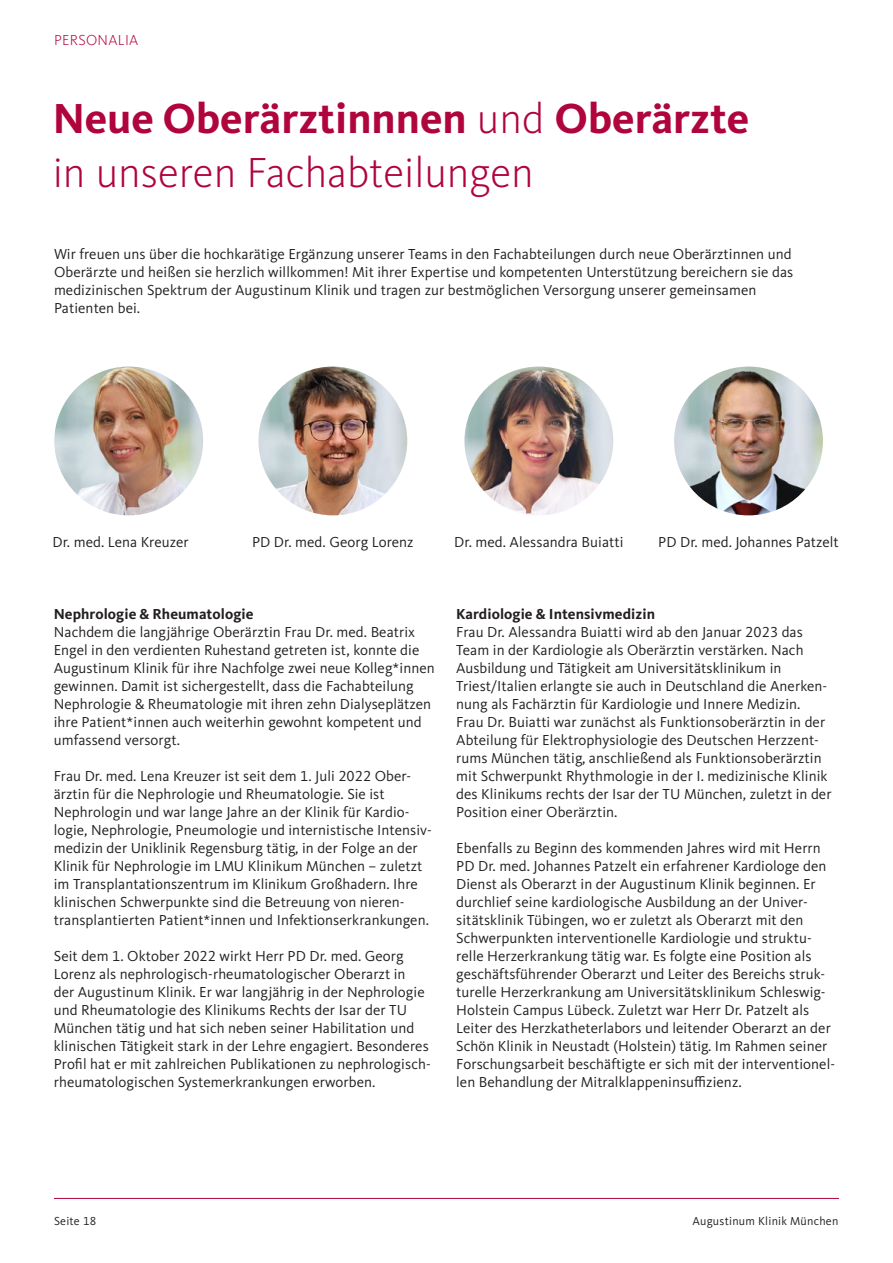
<style>
.page{position:relative;width:893px;height:1263px;background:#fff}
.page>*{position:absolute;margin:0;border:0;box-sizing:border-box;transform-origin:0 0}
.t1{font:700 43.5px/54px "Kievit Pro";color:#b0043d}
.t2{font:15px/18px "Kievit Pro";letter-spacing:.005em;color:#231f20}
.t3{font:700 15px "Kievit Pro";letter-spacing:.005em;color:#231f20}
.t4{font:300 15px "Kievit Pro";letter-spacing:.02em;color:#b0043d}
.t5{font:12px "Kievit Pro";letter-spacing:.02em;color:#231f20}
.s1{font-weight:300}
</style>
<div class="page">
<hr style="left:54px;top:1198px;width:785px;height:1px;background:#b0043d">
<img style="left:54px;top:367px;width:149px;height:148px;border-radius:74px">
<img style="left:258px;top:367px;width:149px;height:148px;border-radius:74px">
<img style="left:464px;top:367px;width:149px;height:148px;border-radius:74px">
<img style="left:674px;top:367px;width:149px;height:148px;border-radius:74px">
<p class="t4" style="left:54px;top:31px;width:86px">PERSONALIA</p>
<h1 class="t1" style="left:53px;top:91px;width:698px">Neue Oberärztinnnen <span class="s1">und</span> Oberärzte <span class="s1">in unseren Fachabteilungen</span></h1>
<p class="t2" style="left:54px;top:244px;width:741px">Wir freuen uns über die hochkarätige Ergänzung unserer Teams in den Fachabteilungen durch neue Oberärztinnen und Oberärzte und heißen sie herzlich willkommen! Mit ihrer Expertise und kompetenten Unterstützung bereichern sie das medizinischen Spektrum der Augustinum Klinik und tragen zur bestmöglichen Versorgung unserer gemeinsamen Patienten bei.</p>
<p class="t2" style="left:52px;top:532px;width:138px">Dr. med. Lena Kreuzer</p>
<p class="t2" style="left:252px;top:532px;width:163px">PD Dr. med. Georg Lorenz</p>
<p class="t2" style="left:454px;top:532px;width:171px">Dr. med. Alessandra Buiatti</p>
<p class="t2" style="left:658px;top:532px;width:182px">PD Dr. med. Johannes Patzelt</p>
<p class="t3" style="left:54px;top:605px;width:201px">Nephrologie &amp; Rheumatologie</p>
<p class="t2" style="left:54px;top:622px;width:382px">Nachdem die langjährige Oberärztin Frau Dr. med. Beatrix Engel in den verdienten Ruhestand getreten ist, konnte die Augustinum Klinik für ihre Nachfolge zwei neue Kolleg*innen gewinnen. Damit ist sichergestellt, dass die Fachabteilung Nephrologie &amp; Rheumatologie mit ihren zehn Dialyseplätzen ihre Patient*innen auch weiterhin gewohnt kompetent und umfassend versorgt.</p>
<p class="t2" style="left:54px;top:766px;width:380px">Frau Dr. med. Lena Kreuzer ist seit dem 1. Juli 2022 Ober&shy;ärztin für die Nephrologie und Rheumatologie. Sie ist Nephrologin und war lange Jahre an der Klinik für Kardio&shy;logie, Nephrologie, Pneumologie und internistische Intensiv&shy;medizin der Uniklinik Regensburg tätig, in der Folge an der Klinik für Nephrologie im LMU Klinikum München – zuletzt im Transplantationszentrum im Klinikum Großhadern. Ihre klinischen Schwerpunkte sind die Betreuung von nieren&shy;transplantierten Patient*innen und Infektionserkrankungen.</p>
<p class="t2" style="left:54px;top:946px;width:378px">Seit dem 1. Oktober 2022 wirkt Herr PD Dr. med. Georg Lorenz als nephrologisch-rheumatologischer Oberarzt in<br>der Augustinum Klinik. Er war langjährig in der Nephrologie und Rheumatologie des Klinikums Rechts der Isar der TU München tätig und hat sich neben seiner Habilitation und klinischen Tätigkeit stark in der Lehre engagiert. Besonderes Profil hat er mit zahlreichen Publikationen zu nephrologisch&shy;rheumatologischen Systemerkrankungen erworben.</p>
<p class="t3" style="left:456px;top:605px;width:200px">Kardiologie &amp; Intensivmedizin</p>
<p class="t2" style="left:456px;top:622px;width:377px">Frau Dr. Alessandra Buiatti wird ab den Januar 2023 das Team in der Kardiologie als Oberärztin verstärken. Nach Ausbildung und Tätigkeit am Universitätsklinikum in Triest/Italien erlangte sie auch in Deutschland die Anerken&shy;nung als Fachärztin für Kardiologie und Innere Medizin.<br>Frau Dr. Buiatti war zunächst als Funktionsoberärztin in der Abteilung für Elektrophysiologie des Deutschen Herzzent&shy;rums München tätig, anschließend als Funktionsoberärztin mit Schwerpunkt Rhythmologie in der I. medizinische Klinik des Klinikums rechts der Isar der TU München, zuletzt in der Position einer Oberärztin.</p>
<p class="t2" style="left:456px;top:838px;width:380px">Ebenfalls zu Beginn des kommenden Jahres wird mit Herrn PD Dr. med. Johannes Patzelt ein erfahrener Kardiologe den Dienst als Oberarzt in der Augustinum Klinik beginnen. Er durchlief seine kardiologische Ausbildung an der Univer&shy;sitätsklinik Tübingen, wo er zuletzt als Oberarzt mit den Schwerpunkten interventionelle Kardiologie und struktu&shy;relle Herzerkrankung tätig war. Es folgte eine Position als geschäftsführender Oberarzt und Leiter des Bereichs struk&shy;turelle Herzerkrankung am Universitätsklinikum Schleswig-Holstein Campus Lübeck. Zuletzt war Herr Dr. Patzelt als Leiter des Herzkatheterlabors und leitender Oberarzt an der Schön Klinik in Neustadt (Holstein) tätig. Im Rahmen seiner Forschungsarbeit beschäftigte er sich mit der interventionel&shy;len Behandlung der Mitralklappeninsuffizienz.</p>
<p class="t5" style="left:54px;top:1214px;width:44px">Seite 18</p>
<p class="t5" style="left:693px;top:1214px;width:147px">Augustinum Klinik München</p>
</div>
